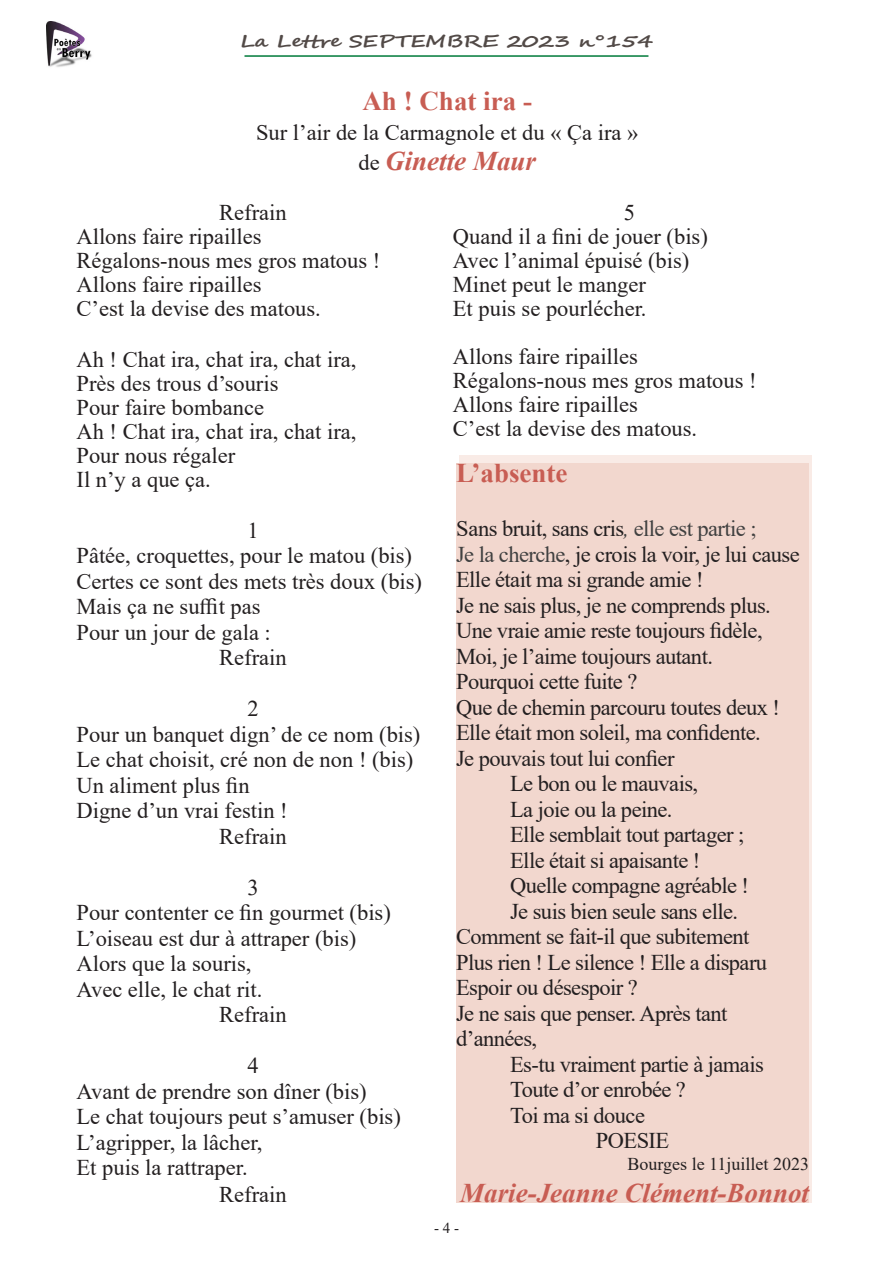
<style>
.page{position:relative;width:893px;height:1263px;background:#fff}
.page>*{position:absolute;margin:0;border:0;box-sizing:border-box;transform-origin:0 0}
.No_Spacing{font:italic 700 27px "Times New Roman";color:#c85d53}
.No_Spacing-2{font:700 27px "Times New Roman";color:#c85d53}
.No_Spacing-3{font:22.5px "Times New Roman";color:#231f20}
.No_Spacing-4{font:22.5px/25.5px "Times New Roman";letter-spacing:-.025em;color:#231f20}
.No_Spacing-5{font:18px "Times New Roman";color:#231f20}
.t1{font:700 16.8px "Segoe Script";letter-spacing:-.025em;color:#524a47;scale:1.33 1}
.t2{font:15px "Times New Roman";color:#231f20}
.s1{font-weight:400;font-style:normal;font-size:22.5px;color:#231f20}
.s2{font-style:italic;color:#404040}
.s3{color:#404040}
</style>
<div class="page">
<hr style="left:244px;top:55px;width:404px;height:2px;background:#007a3a">
<img style="left:47px;top:21px;width:45px;height:46px">
<div style="left:456px;top:463px;width:353px;height:740px;background:#f2d7ce"></div>
<p class="t1" style="left:240px;top:27px;width:312px">La Lettre SEPTEMBRE 2023 n°154</p>
<p class="No_Spacing-2" style="left:362px;top:82px;width:171px">Ah ! Chat ira -</p>
<p class="No_Spacing-3" style="left:256px;top:117px;width:384px">Sur l’air de la Carmagnole et du « Ça ira »</p>
<p class="No_Spacing" style="left:358px;top:142px;width:179px"><span class="s1">de</span> Ginette Maur</p>
<p class="No_Spacing-3" style="left:219px;top:196px;width:69px">Refrain</p>
<p class="No_Spacing-3" style="left:77px;top:220px;width:186px">Allons faire ripailles</p>
<p class="No_Spacing-3" style="left:77px;top:244px;width:305px">Régalons-nous mes gros matous !</p>
<p class="No_Spacing-3" style="left:77px;top:268px;width:186px">Allons faire ripailles</p>
<p class="No_Spacing-3" style="left:77px;top:292px;width:246px">C’est la devise des matous.</p>
<p class="No_Spacing-3" style="left:77px;top:343px;width:281px">Ah ! Chat ira, chat ira, chat ira,</p>
<p class="No_Spacing-3" style="left:77px;top:367px;width:203px">Près des trous d’souris</p>
<p class="No_Spacing-3" style="left:77px;top:391px;width:189px">Pour faire bombance</p>
<p class="No_Spacing-3" style="left:77px;top:415px;width:281px">Ah ! Chat ira, chat ira, chat ira,</p>
<p class="No_Spacing-3" style="left:77px;top:439px;width:160px">Pour nous régaler</p>
<p class="No_Spacing-3" style="left:77px;top:463px;width:136px">Il n’y a que ça.</p>
<p class="No_Spacing-3" style="left:247px;top:514px;width:13px">1</p>
<p class="No_Spacing-3" style="left:77px;top:540px;width:337px">Pâtée, croquettes, pour le matou (bis)</p>
<p class="No_Spacing-3" style="left:77px;top:565px;width:347px">Certes ce sont des mets très doux (bis)</p>
<p class="No_Spacing-3" style="left:77px;top:591px;width:186px">Mais ça ne suffit pas</p>
<p class="No_Spacing-3" style="left:77px;top:616px;width:196px">Pour un jour de gala :</p>
<p class="No_Spacing-3" style="left:219px;top:642px;width:69px">Refrain</p>
<p class="No_Spacing-3" style="left:247px;top:693px;width:13px">2</p>
<p class="No_Spacing-3" style="left:77px;top:718px;width:345px">Pour un banquet dign’ de ce nom (bis)</p>
<p class="No_Spacing-3" style="left:77px;top:744px;width:338px">Le chat choisit, cré non de non ! (bis)</p>
<p class="No_Spacing-3" style="left:77px;top:769px;width:175px">Un aliment plus fin</p>
<p class="No_Spacing-3" style="left:77px;top:795px;width:213px">Digne d’un vrai festin !</p>
<p class="No_Spacing-3" style="left:219px;top:820px;width:69px">Refrain</p>
<p class="No_Spacing-3" style="left:247px;top:871px;width:13px">3</p>
<p class="No_Spacing-3" style="left:77px;top:897px;width:316px">Pour contenter ce fin gourmet (bis)</p>
<p class="No_Spacing-3" style="left:77px;top:922px;width:281px">L’oiseau est dur à attraper (bis)</p>
<p class="No_Spacing-3" style="left:77px;top:948px;width:176px">Alors que la souris,</p>
<p class="No_Spacing-3" style="left:77px;top:973px;width:187px">Avec elle, le chat rit.</p>
<p class="No_Spacing-3" style="left:219px;top:999px;width:69px">Refrain</p>
<p class="No_Spacing-3" style="left:247px;top:1050px;width:13px">4</p>
<p class="No_Spacing-3" style="left:77px;top:1075px;width:292px">Avant de prendre son dîner (bis)</p>
<p class="No_Spacing-3" style="left:77px;top:1101px;width:326px">Le chat toujours peut s’amuser (bis)</p>
<p class="No_Spacing-3" style="left:77px;top:1126px;width:188px">L’agripper, la lâcher,</p>
<p class="No_Spacing-3" style="left:77px;top:1152px;width:173px">Et puis la rattraper.</p>
<p class="No_Spacing-3" style="left:219px;top:1179px;width:69px">Refrain</p>
<p class="No_Spacing-3" style="left:624px;top:196px;width:13px">5</p>
<p class="No_Spacing-3" style="left:453px;top:220px;width:256px">Quand il a fini de jouer (bis)</p>
<p class="No_Spacing-3" style="left:453px;top:244px;width:238px">Avec l’animal épuisé (bis)</p>
<p class="No_Spacing-3" style="left:453px;top:268px;width:195px">Minet peut le manger</p>
<p class="No_Spacing-3" style="left:453px;top:292px;width:195px">Et puis se pourlécher.</p>
<p class="No_Spacing-3" style="left:453px;top:340px;width:186px">Allons faire ripailles</p>
<p class="No_Spacing-3" style="left:453px;top:364px;width:305px">Régalons-nous mes gros matous !</p>
<p class="No_Spacing-3" style="left:453px;top:388px;width:186px">Allons faire ripailles</p>
<p class="No_Spacing-3" style="left:453px;top:412px;width:246px">C’est la devise des matous.</p>
<p class="No_Spacing-2" style="left:456px;top:454px;width:113px">L’absente</p>
<p class="No_Spacing-4" style="left:456px;top:515px;width:302px">Sans bruit, sans cris<span class="s2">,</span> <span class="s3">elle est partie ;</span></p>
<p class="No_Spacing-4" style="left:456px;top:541px;width:345px"><span class="s3">Je la cherche</span>, je crois la voir, je lui cause</p>
<p class="No_Spacing-4" style="left:456px;top:566px;width:249px">Elle était ma si grande amie !</p>
<p class="No_Spacing-4" style="left:456px;top:592px;width:316px">Je ne sais plus, je ne comprends plus.</p>
<p class="No_Spacing-4" style="left:456px;top:617px;width:308px">Une vraie amie reste toujours fidèle,</p>
<p class="No_Spacing-4" style="left:456px;top:643px;width:258px">Moi, je l’aime toujours autant.</p>
<p class="No_Spacing-4" style="left:456px;top:668px;width:183px">Pourquoi cette fuite ?</p>
<p class="No_Spacing-4" style="left:456px;top:694px;width:325px">Que de chemin parcouru toutes deux !</p>
<p class="No_Spacing-4" style="left:456px;top:719px;width:306px">Elle était mon soleil, ma confidente.</p>
<p class="No_Spacing-4" style="left:456px;top:745px;width:220px">Je pouvais tout lui confier</p>
<p class="No_Spacing-4" style="left:510px;top:770px;width:190px">Le bon ou le mauvais,</p>
<p class="No_Spacing-4" style="left:510px;top:796px;width:164px">La joie ou la peine.</p>
<p class="No_Spacing-4" style="left:510px;top:821px;width:236px">Elle semblait tout partager ;</p>
<p class="No_Spacing-4" style="left:510px;top:847px;width:192px">Elle était si apaisante !</p>
<p class="No_Spacing-4" style="left:510px;top:872px;width:240px">Quelle compagne agréable !</p>
<p class="No_Spacing-4" style="left:510px;top:898px;width:229px">Je suis bien seule sans elle.</p>
<p class="No_Spacing-4" style="left:456px;top:923px;width:295px">Comment se fait-il que subitement</p>
<p class="No_Spacing-4" style="left:456px;top:949px;width:313px">Plus rien ! Le silence ! Elle a disparu</p>
<p class="No_Spacing-4" style="left:456px;top:974px;width:183px">Espoir ou désespoir ?</p>
<p class="No_Spacing-4" style="left:456px;top:1000px;width:273px">Je ne sais que penser. Après tant d’années,</p>
<p class="No_Spacing-4" style="left:510px;top:1051px;width:255px">Es-tu vraiment partie à jamais</p>
<p class="No_Spacing-4" style="left:510px;top:1076px;width:177px">Toute d’or enrobée ?</p>
<p class="No_Spacing-4" style="left:510px;top:1102px;width:136px">Toi ma si douce</p>
<p class="No_Spacing-3" style="left:596px;top:1125px;width:75px">POESIE</p>
<p class="No_Spacing-5" style="left:628px;top:1151px;width:183px">Bourges le 11juillet 2023</p>
<p class="No_Spacing" style="left:460px;top:1174px;width:350px">Marie-Jeanne Clément-Bonnot</p>
<p class="t2" style="left:434px;top:1217px;width:26px">- 4 -</p>
</div>
